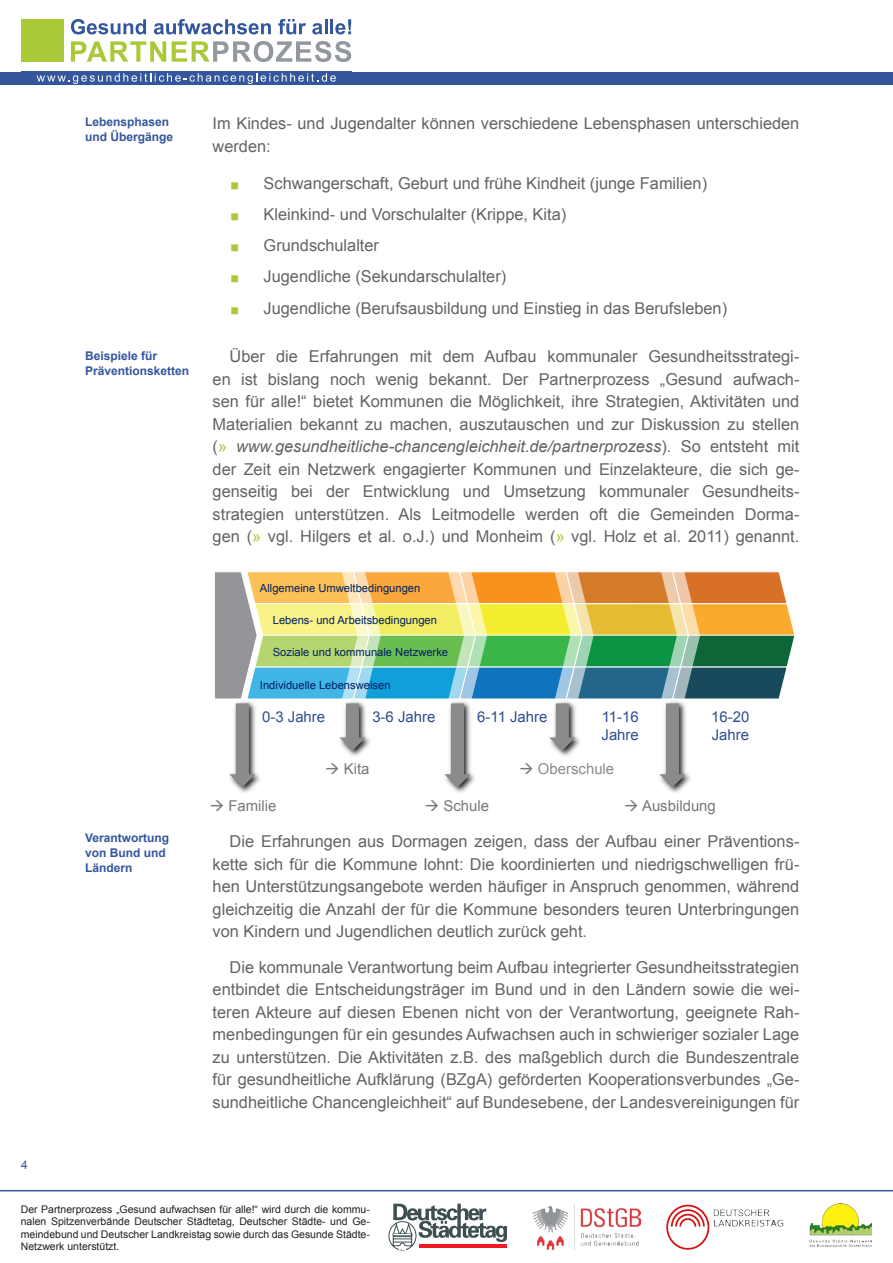
<style>
.page{position:relative;width:893px;height:1263px;background:#fff}
.page>*{position:absolute;margin:0;border:0;box-sizing:border-box;transform-origin:0 0}
.Fliesstext{font:16.35px/22.5px "Arial";color:#636366;text-align:justify}
.Liste{font:16.35px "Arial";color:#636366}
.Liste_erster_Punkt{font:16.35px "Arial";color:#636366}
.t1{font:14.85px/17.7px "Arial";color:#2d4e92}
.t2{font:14.85px "Arial";color:#777877}
.t3{font:14.85px "Arial";color:#8a8b8a}
.Bildunterschriften{font:700 12px/15px "Arial";color:#33569c}
.t4{font:12px "Arial";color:#33569c}
.t5{font:11.25px "Arial";color:#002060}
.t6{font:10.5px/12.6px "Arial";color:#231f20;text-align:justify}
.s1{color:#a9c938}
.s2{font-style:italic}
.s3{color:#777877}
</style>
<div class="page">
<svg style="left:21px;top:71px;width:331px;height:1px"></svg>
<div style="left:0;top:72px;width:893px;height:13px;background:#33569d"></div>
<hr style="left:0;top:1190px;width:893px;height:1px;background:#33569c">
<img style="left:809px;top:1203px;width:63px;height:45px">
<img style="left:666px;top:1204px;width:118px;height:46px">
<img style="left:533px;top:1203px;width:107px;height:47px">
<svg style="left:388px;top:1203px;width:119px;height:47px"></svg>
<svg style="left:37px;top:73px;width:299px;height:11px"></svg>
<svg style="left:71px;top:41px;width:95px;height:21px"></svg>
<svg style="left:172px;top:41px;width:179px;height:21px"></svg>
<svg style="left:71px;top:19px;width:75px;height:15px"></svg>
<svg style="left:154px;top:19px;width:117px;height:15px"></svg>
<svg style="left:278px;top:19px;width:28px;height:15px"></svg>
<svg style="left:312px;top:19px;width:15px;height:15px"></svg>
<hr style="left:330px;top:19px;width:3px;height:15px;background:#33569d">
<svg style="left:335px;top:19px;width:16px;height:15px"></svg>
<div style="left:21px;top:19px;width:43px;height:43px;background:#a9c938"></div>
<img style="left:452px;top:787px;width:16px;height:6px">
<img style="left:666px;top:787px;width:18px;height:6px">
<img style="left:236px;top:787px;width:18px;height:6px">
<svg style="left:215px;top:571px;width:580px;height:216px"></svg>
<p class="Bildunterschriften" style="left:85px;top:115px;width:90px">Lebensphasen und Übergänge</p>
<p class="Bildunterschriften" style="left:85px;top:348px;width:106px">Beispiele für<br>Präventionsketten</p>
<p class="Bildunterschriften" style="left:85px;top:831px;width:86px">Verantwortung von Bund und<br>Ländern</p>
<p class="Fliesstext" style="left:213px;top:113px;width:588px">Im Kindes- und Jugendalter können verschiedene Lebensphasen unterschieden werden:</p>
<p class="Liste_erster_Punkt" style="left:264px;top:172px;width:445px">Schwangerschaft, Geburt und frühe Kindheit (junge Familien)</p>
<p class="Liste" style="left:264px;top:203px;width:304px">Kleinkind- und Vorschulalter (Krippe, Kita)</p>
<p class="Liste" style="left:264px;top:234px;width:117px">Grundschulalter</p>
<p class="Liste" style="left:264px;top:265px;width:244px">Jugendliche (Sekundarschulalter)</p>
<p class="Liste" style="left:264px;top:298px;width:465px">Jugendliche (Berufsausbildung und Einstieg in das Berufsleben)</p>
<p class="Fliesstext" style="left:213px;top:345px;width:588px;text-indent:17px">Über die Erfahrungen mit dem Aufbau kommunaler Gesundheitsstrategi&shy;en ist bislang noch wenig bekannt. Der Partnerprozess „Gesund aufwach&shy;sen für alle!“ bietet Kommunen die Möglichkeit, ihre Strategien, Aktivitäten und Materialien bekannt zu machen, auszutauschen und zur Diskussion zu stellen (<span class="s1">»</span> <span class="s2">www.gesundheitliche-chancengleichheit.de/partnerprozess</span>). So entsteht mit der Zeit ein Netzwerk engagierter Kommunen und Einzelakteure, die sich ge&shy;genseitig bei der Entwicklung und Umsetzung kommunaler Gesundheits&shy;strategien unterstützen. Als Leitmodelle werden oft die Gemeinden Dorma&shy;gen (<span class="s1">»</span> vgl. Hilgers et al. o.J.) und Monheim (<span class="s1">»</span> vgl. Holz et al. 2011) genannt.</p>
<p class="t5" style="left:260px;top:581px;width:162px">Allgemeine Umweltbedingungen</p>
<p class="t5" style="left:273px;top:612px;width:166px">Lebens- und Arbeitsbedingungen</p>
<p class="t5" style="left:273px;top:644px;width:177px">Soziale und kommunale Netzwerke</p>
<p class="t5" style="left:260px;top:678px;width:132px">Individuelle Lebensweisen</p>
<p class="t1" style="left:262px;top:708px;width:65px">0-3 Jahre</p>
<p class="t1" style="left:372px;top:708px;width:65px">3-6 Jahre</p>
<p class="t1" style="left:477px;top:708px;width:72px">6-11 Jahre</p>
<p class="t1" style="left:602px;top:708px;width:39px">11-16<br>Jahre</p>
<p class="t1" style="left:711px;top:708px;width:40px">16-20<br>Jahre</p>
<p class="t2" style="left:325px;top:759px;width:46px">→→ Kita</p>
<p class="t3" style="left:519px;top:759px;width:97px"><span class="s3">→→</span> Oberschule</p>
<p class="t2" style="left:210px;top:796px;width:68px">→→ Familie</p>
<p class="t2" style="left:425px;top:796px;width:66px">→→ Schule</p>
<p class="t2" style="left:624px;top:796px;width:93px">→→ Ausbildung</p>
<p class="Fliesstext" style="left:213px;top:831px;width:588px;text-indent:17px">Die Erfahrungen aus Dormagen zeigen, dass der Aufbau einer Präventions&shy;kette sich für die Kommune lohnt: Die koordinierten und niedrigschwelligen frü&shy;hen Unterstützungsangebote werden häufiger in Anspruch genommen, während gleichzeitig die Anzahl der für die Kommune besonders teuren Unterbringungen von Kindern und Jugendlichen deutlich zurück geht.</p>
<p class="Fliesstext" style="left:213px;top:956px;width:588px;text-indent:17px">Die kommunale Verantwortung beim Aufbau integrierter Gesundheitsstrategien entbindet die Entscheidungsträger im Bund und in den Ländern sowie die wei&shy;teren Akteure auf diesen Ebenen nicht von der Verantwortung, geeignete Rah&shy;menbedingungen für ein gesundes Aufwachsen auch in schwieriger sozialer Lage zu unterstützen. Die Aktivitäten z.B. des maßgeblich durch die Bundeszentrale für gesundheitliche Aufklärung (BZgA) geförderten Kooperationsverbundes „Ge&shy;sundheitliche Chancengleichheit“ auf Bundesebene, der Landesvereinigungen für</p>
<p class="t4" style="left:21px;top:1157px;width:8px">4</p>
<p class="t6" style="left:21px;top:1202px;width:351px">Der Partnerprozess „Gesund aufwachsen für alle!“ wird durch die kommu&shy;nalen Spitzenverbände Deutscher Städtetag, Deutscher Städte- und Ge&shy;meindebund und Deutscher Landkreistag sowie durch das Gesunde Städte-Netzwerk unterstützt.</p>
</div>
